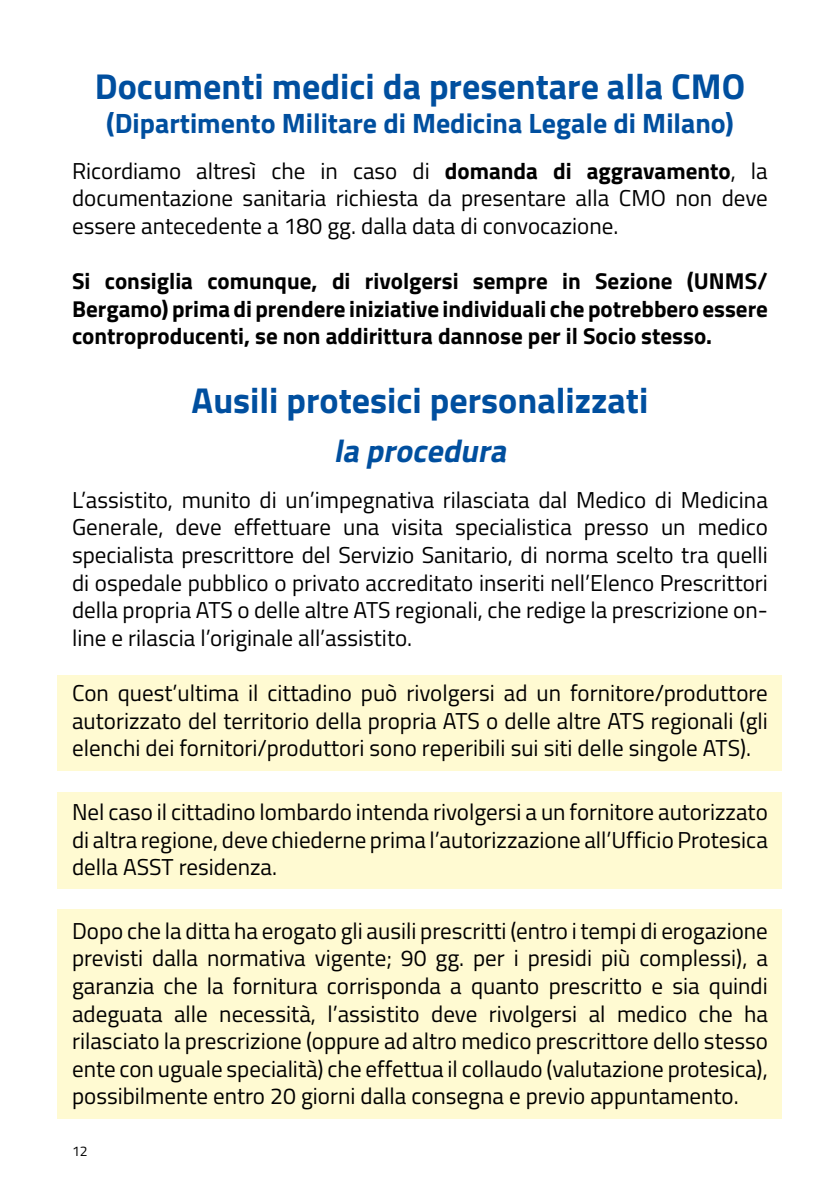
<style>
.page{position:relative;width:840px;height:1191px;background:#fff}
.page>*{position:absolute;margin:0;border:0;box-sizing:border-box;transform-origin:0 0}
.t1{font:700 36px "Titillium";color:#004f9f}
.t2{font:italic 700 32px "Titillium";color:#004f9f}
.t3{font:700 28px "Titillium";color:#004f9f}
.t4{font:23px/27.6px "Titillium";color:#000;text-align:justify}
.t5{font:700 23px/27.6px "Titillium";color:#000;text-align:justify}
.t6{font:14px "Titillium";color:#000}
.s1{font-weight:700}
</style>
<div class="page">
<div style="left:58px;top:909px;width:723px;height:210px;background:#fffad2"></div>
<div style="left:58px;top:793px;width:723px;height:96px;background:#fffad2"></div>
<div style="left:58px;top:675px;width:723px;height:95px;background:#fffad2"></div>
<h1 class="t1" style="left:95px;top:59px;width:651px">Documenti medici da presentare alla CMO</h1>
<p class="t3" style="left:106px;top:101px;width:629px">(Dipartimento Militare di Medicina Legale di Milano)</p>
<p class="t4" style="left:72px;top:156px;width:697px">Ricordiamo altresì che in caso di <span class="s1">domanda di aggravamento</span>, la documentazione sanitaria richiesta da presentare alla CMO non deve essere antecedente a 180 gg. dalla data di convocazione.</p>
<p class="t5" style="left:72px;top:266px;width:697px">Si consiglia comunque, di rivolgersi sempre in Sezione (UNMS/ Bergamo) prima di prendere iniziative individuali che potrebbero essere controproducenti, se non addirittura dannose per il Socio stesso.</p>
<h1 class="t1" style="left:191px;top:372px;width:458px">Ausili protesici personalizzati</h1>
<h2 class="t2" style="left:333px;top:427px;width:182px">la procedura</h2>
<p class="t4" style="left:72px;top:485px;width:697px">L’assistito, munito di un’impegnativa rilasciata dal Medico di Medicina Generale, deve effettuare una visita specialistica presso un medico specialista prescrittore del Servizio Sanitario, di norma scelto tra quelli di ospedale pubblico o privato accreditato inseriti nell’Elenco Prescrittori della propria ATS o delle altre ATS regionali, che redige la prescrizione on&shy;line e rilascia l’originale all’assistito.</p>
<p class="t4" style="left:72px;top:678px;width:697px">Con quest’ultima il cittadino può rivolgersi ad un fornitore/produttore autorizzato del territorio della propria ATS o delle altre ATS regionali (gli elenchi dei fornitori/produttori sono reperibili sui siti delle singole ATS).</p>
<p class="t4" style="left:72px;top:797px;width:697px">Nel caso il cittadino lombardo intenda rivolgersi a un fornitore autorizzato di altra regione, deve chiederne prima l’autorizzazione all’Ufficio Protesica della ASST residenza.</p>
<p class="t4" style="left:72px;top:915px;width:697px">Dopo che la ditta ha erogato gli ausili prescritti (entro i tempi di erogazione previsti dalla normativa vigente; 90 gg. per i presidi più complessi), a garanzia che la fornitura corrisponda a quanto prescritto e sia quindi adeguata alle necessità, l’assistito deve rivolgersi al medico che ha rilasciato la prescrizione (oppure ad altro medico prescrittore dello stesso ente con uguale specialità) che effettua il collaudo (valutazione protesica), possibilmente entro 20 giorni dalla consegna e previo appuntamento.</p>
<p class="t6" style="left:72px;top:1141px;width:17px">12</p>
</div>
